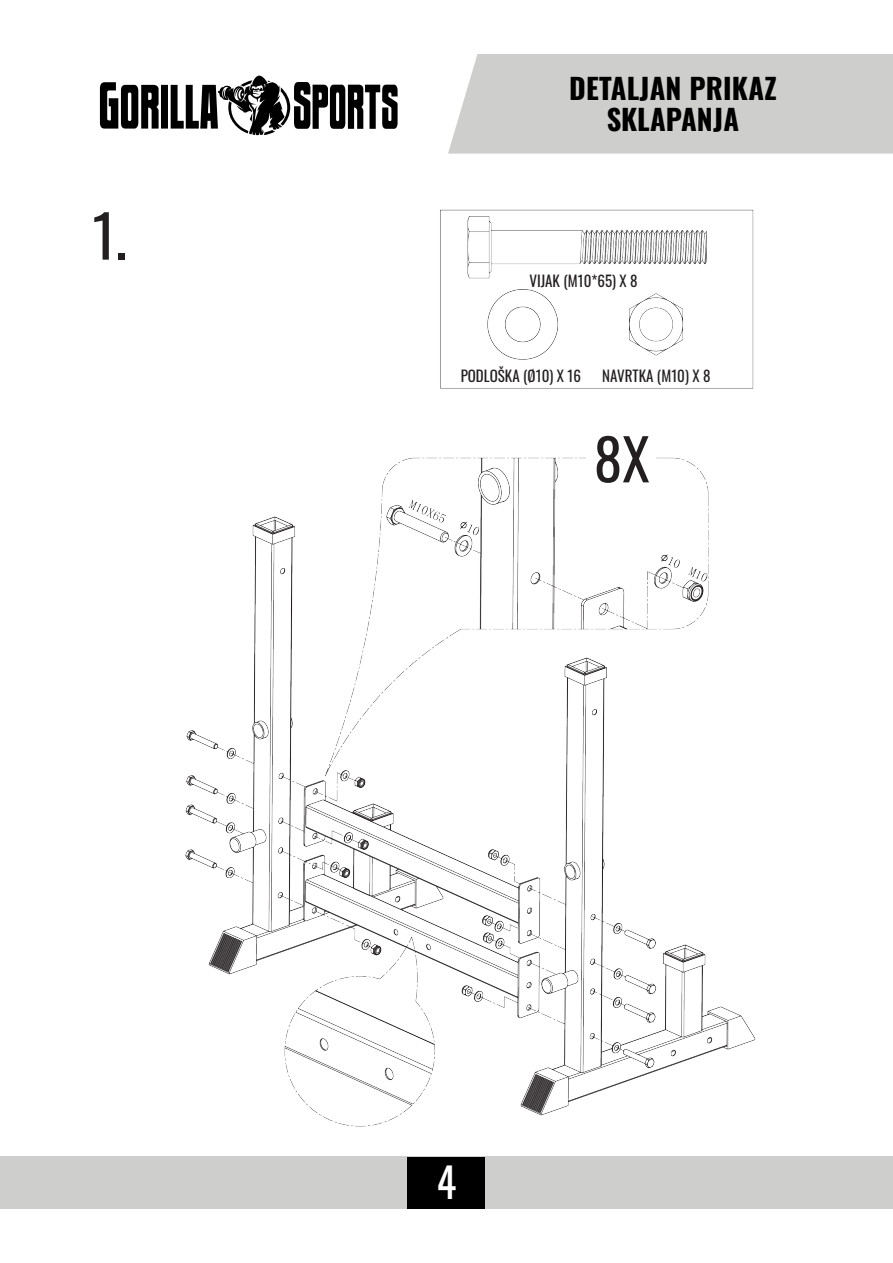
<style>
.page{position:relative;width:893px;height:1263px;background:#fff}
.page>*{position:absolute;margin:0;border:0;box-sizing:border-box;transform-origin:0 0}
.t1{font:58.5px "Oswald";color:#231f20}
.t2{font:57px "Oswald";color:#231f20}
.t3{font:40.5px "Oswald";color:#fff}
.t4{font:700 28.5px "Oswald";letter-spacing:.01em;color:#000}
.t5{font:15px "Oswald";color:#231f20}
</style>
<div class="page">
<img style="left:185px;top:209px;width:571px;height:918px">
<div style="left:448px;top:54px;width:445px;height:100px;background:#cececd"></div>
<div style="left:0;top:1156px;width:892px;height:53px;background:#cececd"></div>
<div style="left:408px;top:1157px;width:77px;height:51px;background:#000"></div>
<svg style="left:100px;top:76px;width:298px;height:59px"></svg>
<div style="left:617px;top:906px;width:10px;height:5px;background:#fff"></div>
<p class="t1" style="left:93px;top:184px;width:36px">1.</p>
<p class="t4" style="left:569px;top:63px;width:209px">DETALJAN PRIKAZ</p>
<p class="t4" style="left:607px;top:94px;width:134px">SKLAPANJA</p>
<p class="t5" style="left:529px;top:268px;width:110px">VIJAK (M10*65) X 8</p>
<p class="t5" style="left:461px;top:362px;width:122px">PODLOŠKA (Ø10) X 16</p>
<p class="t5" style="left:602px;top:362px;width:110px">NAVRTKA (M10) X 8</p>
<p class="t2" style="left:594px;top:408px;width:57px">8X</p>
<p class="t3" style="left:437px;top:1147px;width:21px">4</p>
</div>
